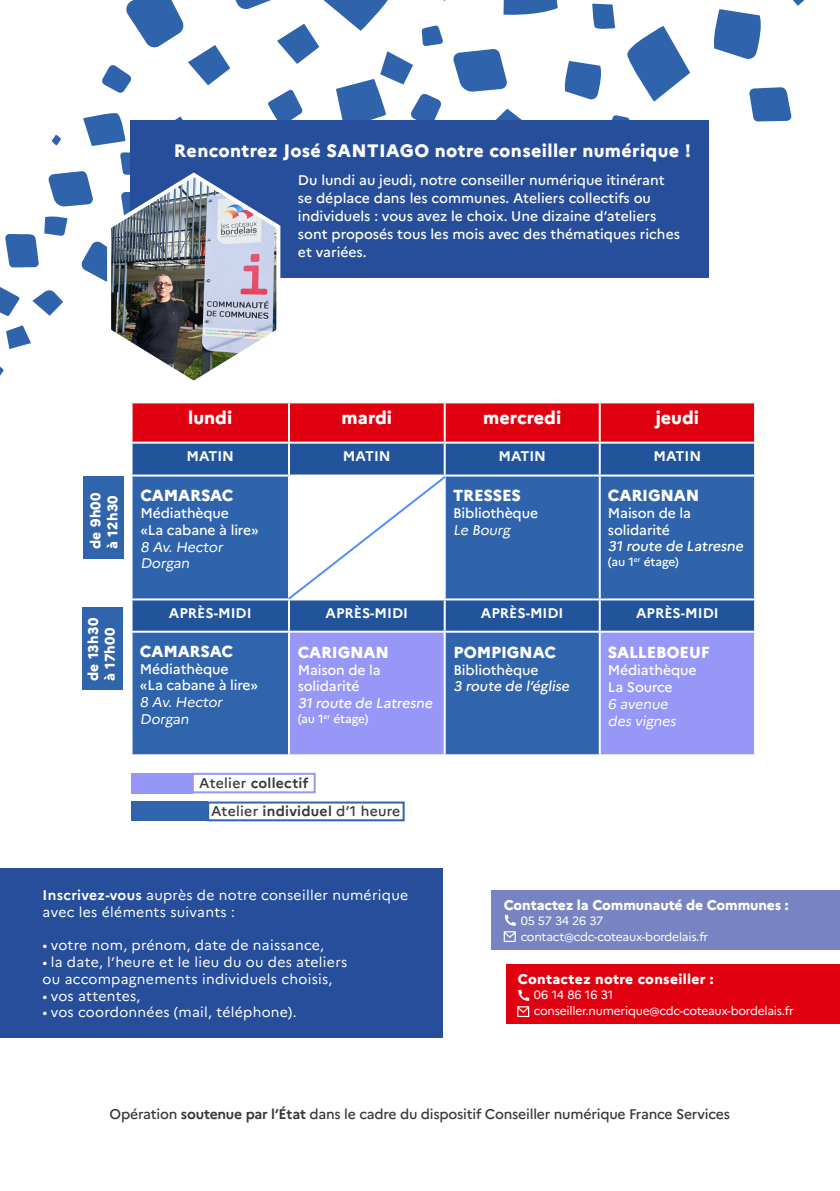
<style>
.page{position:relative;width:840px;height:1191px;background:#fff}
.page>*{position:absolute;margin:0;border:0;box-sizing:border-box;transform-origin:0 0}
.t1{font:800 18px "Marianne";letter-spacing:.02em;color:#fff}
.t2{font:800 18px "Marianne";color:#fff}
.t3{font:800 16px "Marianne";letter-spacing:-.01em;color:#fff}
.t4{font:500 14px/18px "Marianne";letter-spacing:-.005em;color:#fff}
.t5{font:14px/16.8px "Marianne";letter-spacing:.02em;color:#fff}
.t6{font:500 14px "Marianne";letter-spacing:-.015em;color:#383838}
.t7{font:700 14px "Marianne";color:#fff}
.t8{font:800 14px "Marianne";letter-spacing:.01em;color:#fff}
.t9{font:800 14px "Marianne";letter-spacing:-.01em;color:#fff}
.t10{font:500 14px "Marianne";letter-spacing:.02em;color:#383838}
.t11{font:700 14px "Marianne";letter-spacing:.02em;color:#383838}
.t12{font:12px "Marianne";letter-spacing:-.02em;color:#fff}
.t13{font:500 12px "Marianne";letter-spacing:-.01em;color:#fff}
.s1{font-weight:500}
.s2{font-weight:700}
</style>
<div class="page">
<svg style="left:749px;top:87px;width:42px;height:34px"></svg>
<svg style="left:714px;top:0;width:91px;height:59px"></svg>
<div style="left:132px;top:403px;width:621px;height:38px;background:#e0000f"></div>
<div style="left:132px;top:443px;width:621px;height:187px;background:#22549c"></div>
<div style="left:132px;top:476px;width:621px;height:122px;background:#2f64ac"></div>
<div style="left:132px;top:632px;width:466px;height:122px;background:#3064ac"></div>
<div style="left:289px;top:631px;width:155px;height:124px;background:#9797f7"></div>
<div style="left:599px;top:631px;width:155px;height:124px;background:#9797f7"></div>
<hr style="left:288px;top:403px;width:2px;height:38px;background:#fff">
<hr style="left:443px;top:403px;width:2px;height:38px;background:#fff">
<hr style="left:598px;top:403px;width:2px;height:38px;background:#fff">
<hr style="left:288px;top:443px;width:2px;height:31px;background:#fff">
<hr style="left:443px;top:443px;width:2px;height:31px;background:#fff">
<hr style="left:598px;top:443px;width:2px;height:31px;background:#fff">
<hr style="left:288px;top:600px;width:2px;height:30px;background:#fff">
<hr style="left:443px;top:600px;width:2px;height:30px;background:#fff">
<hr style="left:598px;top:600px;width:2px;height:30px;background:#fff">
<hr style="left:130px;top:474px;width:159px;height:2px;background:#fff">
<hr style="left:444px;top:474px;width:155px;height:2px;background:#fff">
<hr style="left:599px;top:474px;width:156px;height:2px;background:#fff">
<hr style="left:598px;top:476px;width:2px;height:122px;background:#fff">
<hr style="left:130px;top:598px;width:159px;height:2px;background:#fff">
<hr style="left:444px;top:598px;width:155px;height:2px;background:#fff">
<hr style="left:599px;top:598px;width:156px;height:2px;background:#fff">
<hr style="left:289px;top:630px;width:155px;height:2px;background:#fff">
<hr style="left:288px;top:632px;width:2px;height:122px;background:#fff">
<hr style="left:443px;top:632px;width:2px;height:122px;background:#fff">
<hr style="left:599px;top:630px;width:156px;height:2px;background:#fff">
<hr style="left:598px;top:632px;width:2px;height:122px;background:#fff">
<hr style="left:753px;top:632px;width:2px;height:122px;background:#fff">
<hr style="left:289px;top:754px;width:155px;height:2px;background:#fff">
<hr style="left:599px;top:754px;width:156px;height:2px;background:#fff">
<div style="left:82px;top:607px;width:40px;height:82px;background:#3064ac"></div>
<div style="left:83px;top:477px;width:40px;height:82px;background:#3064ac"></div>
<svg style="left:286px;top:474px;width:161px;height:127px"></svg>
<div style="left:132px;top:773px;width:61px;height:20px;background:#9797f7"></div>
<div style="left:132px;top:801px;width:76px;height:20px;background:#3064ac"></div>
<div style="left:192px;top:773px;width:123px;height:20px;border:2px solid #9797f7"></div>
<div style="left:130px;top:120px;width:579px;height:158px;background:#264e9a"></div>
<svg style="left:0;top:0;width:689px;height:381px"></svg>
<div style="left:506px;top:964px;width:333px;height:60px;background:#e0000f"></div>
<div style="left:491px;top:890px;width:348px;height:59px;background:#7884c1"></div>
<svg style="left:503px;top:931px;width:12px;height:11px"></svg>
<svg style="left:505px;top:915px;width:10px;height:10px"></svg>
<div style="left:0;top:868px;width:442px;height:170px;background:#264e9a"></div>
<div style="left:207px;top:801px;width:197px;height:20px;border:2px solid #3064ac"></div>
<svg style="left:517px;top:1006px;width:12px;height:11px"></svg>
<svg style="left:518px;top:990px;width:11px;height:10px"></svg>
<p class="t1" style="left:174px;top:136px;width:518px">Rencontrez José SANTIAGO notre conseiller numérique !</p>
<p class="t4" style="left:298px;top:169px;width:383px">Du lundi au jeudi, notre conseiller numérique itinérant se déplace dans les communes. Ateliers collectifs ou individuels : vous avez le choix. Une dizaine d’ateliers sont proposés tous les mois avec des thématiques riches et variées.</p>
<p class="t8" style="left:85px;top:549px;width:58px;rotate:-90deg">de 9h00</p>
<p class="t8" style="left:101px;top:549px;width:55px;rotate:-90deg">à 12h30</p>
<p class="t8" style="left:82px;top:681px;width:64px;rotate:-90deg">de 13h30</p>
<p class="t8" style="left:99px;top:681px;width:55px;rotate:-90deg">à 17h00</p>
<p class="t1" style="left:188px;top:403px;width:45px">lundi</p>
<p class="t1" style="left:341px;top:403px;width:52px">mardi</p>
<p class="t2" style="left:483px;top:403px;width:79px">mercredi</p>
<p class="t1" style="left:655px;top:403px;width:45px">jeudi</p>
<p class="t7" style="left:186px;top:445px;width:49px">MATIN</p>
<p class="t7" style="left:343px;top:445px;width:49px">MATIN</p>
<p class="t7" style="left:498px;top:445px;width:49px">MATIN</p>
<p class="t7" style="left:653px;top:445px;width:49px">MATIN</p>
<p class="t3" style="left:140px;top:483px;width:95px">CAMARSAC</p>
<p class="t4" style="left:140px;top:503px;width:90px">Médiathèque</p>
<p class="t4" style="left:140px;top:520px;width:120px">«La cabane à lire»</p>
<p class="t5" style="left:140px;top:537px;width:87px">8 Av.Hector</p>
<p class="t5" style="left:140px;top:554px;width:53px">Dorgan</p>
<p class="t3" style="left:453px;top:483px;width:69px">TRESSES</p>
<p class="t4" style="left:453px;top:503px;width:86px">Bibliothèque</p>
<p class="t5" style="left:453px;top:520px;width:61px">Le Bourg</p>
<p class="t3" style="left:607px;top:483px;width:93px">CARIGNAN</p>
<p class="t4" style="left:607px;top:503px;width:84px;line-height:16.8px">Maison de la solidarité</p>
<p class="t4" style="left:607px;top:536px;width:139px">31 route de Latresne</p>
<p class="t13" style="left:607px;top:552px;width:72px">(au 1<sup>er</sup> étage)</p>
<p class="t7" style="left:169px;top:602px;width:84px">APRÈS-MIDI</p>
<p class="t7" style="left:325px;top:602px;width:84px">APRÈS-MIDI</p>
<p class="t7" style="left:480px;top:602px;width:84px">APRÈS-MIDI</p>
<p class="t7" style="left:635px;top:602px;width:84px">APRÈS-MIDI</p>
<p class="t3" style="left:140px;top:639px;width:95px">CAMARSAC</p>
<p class="t4" style="left:140px;top:658px;width:90px">Médiathèque</p>
<p class="t4" style="left:140px;top:675px;width:120px">«La cabane à lire»</p>
<p class="t5" style="left:140px;top:693px;width:87px">8 Av.Hector</p>
<p class="t5" style="left:140px;top:709px;width:53px">Dorgan</p>
<p class="t3" style="left:297px;top:639px;width:93px">CARIGNAN</p>
<p class="t4" style="left:297px;top:660px;width:84px;line-height:16.8px">Maison de la solidarité</p>
<p class="t4" style="left:297px;top:693px;width:139px">31 route de Latresne</p>
<p class="t13" style="left:297px;top:709px;width:72px">(au 1<sup>er</sup> étage)</p>
<p class="t11" style="left:199px;top:772px;width:111px"><span class="s1">Atelier</span> collectif</p>
<p class="t10" style="left:211px;top:800px;width:191px">Atelier <span class="s2">individuel</span> d’1 heure</p>
<p class="t3" style="left:453px;top:639px;width:104px">POMPIGNAC</p>
<p class="t4" style="left:453px;top:659px;width:86px">Bibliothèque</p>
<p class="t4" style="left:453px;top:676px;width:120px">3 route de l’église</p>
<p class="t3" style="left:607px;top:640px;width:103px">SALLEBOEUF</p>
<p class="t4" style="left:607px;top:660px;width:90px">Médiathèque</p>
<p class="t4" style="left:607px;top:677px;width:66px">La Source</p>
<p class="t5" style="left:607px;top:694px;width:64px">6 avenue</p>
<p class="t5" style="left:607px;top:711px;width:72px">des vignes</p>
<p class="t5" style="left:43px;top:885px;width:367px"><span class="s2">Inscrivez-vous</span> auprès de notre conseiller numérique avec les éléments suivants :</p>
<p class="t5" style="left:43px;top:935px;width:283px">• votre nom, prénom, date de naissance,</p>
<p class="t5" style="left:43px;top:952px;width:306px">• la date, l’heure et le lieu du ou des ateliers</p>
<p class="t5" style="left:43px;top:969px;width:291px">ou accompagnements individuels choisis,</p>
<p class="t5" style="left:43px;top:986px;width:99px">• vos attentes,</p>
<p class="t5" style="left:43px;top:1003px;width:255px">• vos coordonnées (mail, téléphone).</p>
<p class="t9" style="left:503px;top:894px;width:286px">Contactez la Communauté de Communes :</p>
<p class="t12" style="left:520px;top:911px;width:84px">05 57 34 26 37</p>
<p class="t12" style="left:520px;top:927px;width:189px">contact@cdc-coteaux-bordelais.fr</p>
<p class="t8" style="left:517px;top:968px;width:197px">Contactez notre conseiller :</p>
<p class="t12" style="left:533px;top:985px;width:81px">06 14 86 16 31</p>
<p class="t12" style="left:533px;top:1001px;width:261px">conseiller.numerique@cdc-coteaux-bordelais.fr</p>
<p class="t6" style="left:109px;top:1103px;width:621px">Opération <span class="s2">soutenue par l’État</span> dans le cadre du dispositif Conseiller numérique France Services</p>
</div>
